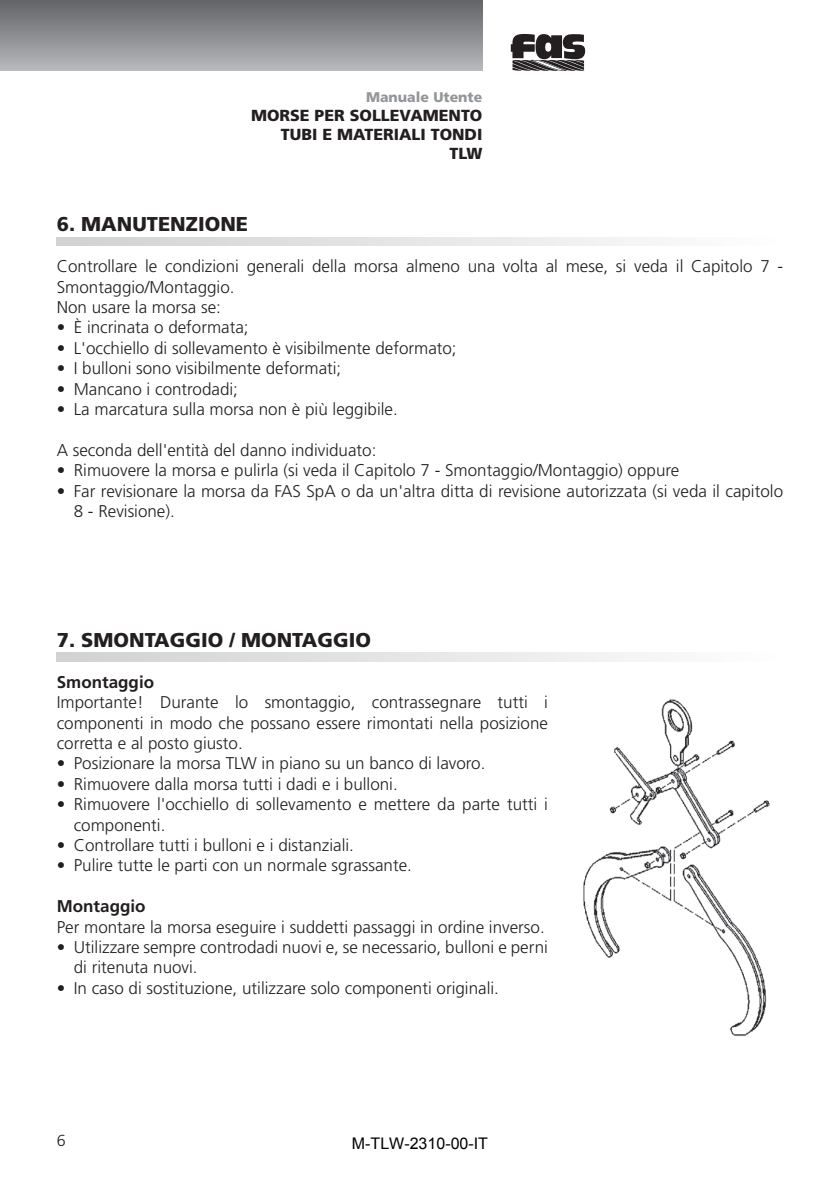
<style>
.page{position:relative;width:840px;height:1191px;background:#fff}
.page>*{position:absolute;margin:0;border:0;box-sizing:border-box;transform-origin:0 0}
.t1{font:900 20px "Frutiger";color:#231f20}
.t2{font:300 17px/20.4px "Frutiger";color:#231f20}
.t3{font:700 17px "Frutiger";color:#231f20}
.t4{font:900 16px/19.2px "Frutiger";color:#231f20;text-align:right}
.t5{font:16px "Arial";color:#000}
.t6{font:300 16px "Frutiger";color:#231f20}
.t7{font:900 14px "Frutiger";color:#939598}
</style>
<div class="page">
<svg style="left:510px;top:34px;width:75px;height:37px"></svg>
<div style="left:0;top:0;width:482px;height:71px;background:linear-gradient(to bottom,#626366,#b8b9bd)"></div>
<svg style="left:57px;top:237px;width:581px;height:9px"></svg>
<svg style="left:57px;top:652px;width:581px;height:9px"></svg>
<img style="left:583px;top:699px;width:187px;height:337px">
<p class="t7" style="left:366px;top:88px;width:118px">Manuale Utente</p>
<p class="t4" style="left:251px;top:106px;width:233px">MORSE PER SOLLEVAMENTO<br>TUBI E MATERIALI TONDI<br>TLW</p>
<p class="t1" style="left:57px;top:212px;width:193px">6. MANUTENZIONE</p>
<p class="t2" style="left:57px;top:256px;width:727px">Controllare le condizioni generali della morsa almeno una volta al mese, si veda il Capitolo 7 -<br>Smontaggio/Montaggio.<br>Non usare la morsa se:</p>
<p class="t2" style="left:57px;top:317px;width:193px">• È incrinata o deformata;</p>
<p class="t2" style="left:57px;top:338px;width:401px">• L'occhiello di sollevamento è visibilmente deformato;</p>
<p class="t2" style="left:57px;top:358px;width:286px">• I bulloni sono visibilmente deformati;</p>
<p class="t2" style="left:57px;top:379px;width:183px">• Mancano i controdadi;</p>
<p class="t2" style="left:57px;top:399px;width:342px">• La marcatura sulla morsa non è più leggibile.</p>
<p class="t2" style="left:57px;top:440px;width:321px">A seconda dell'entità del danno individuato:</p>
<p class="t2" style="left:57px;top:460px;width:623px">• Rimuovere la morsa e pulirla (si veda il Capitolo 7 - Smontaggio/Montaggio) oppure</p>
<p class="t2" style="left:74px;top:481px;width:710px;text-indent:-17px">• Far revisionare la morsa da FAS SpA o da un'altra ditta di revisione autorizzata (si veda il capitolo<br>8 - Revisione).</p>
<p class="t1" style="left:57px;top:628px;width:315px">7. SMONTAGGIO / MONTAGGIO</p>
<p class="t3" style="left:57px;top:672px;width:99px">Smontaggio</p>
<p class="t2" style="left:57px;top:692px;width:492px;text-align:justify">Importante! Durante lo smontaggio, contrassegnare tutti i componenti in modo che possano essere rimontati nella posizione corretta e al posto giusto.</p>
<p class="t2" style="left:57px;top:753px;width:430px">• Posizionare la morsa TLW in piano su un banco di lavoro.</p>
<p class="t2" style="left:57px;top:774px;width:342px">• Rimuovere dalla morsa tutti i dadi e i bulloni.</p>
<p class="t2" style="left:74px;top:794px;width:475px;text-indent:-17px">• Rimuovere l'occhiello di sollevamento e mettere da parte tutti i componenti.</p>
<p class="t2" style="left:57px;top:835px;width:298px">• Controllare tutti i bulloni e i distanziali.</p>
<p class="t2" style="left:57px;top:855px;width:356px">• Pulire tutte le parti con un normale sgrassante.</p>
<p class="t3" style="left:57px;top:896px;width:90px">Montaggio</p>
<p class="t2" style="left:57px;top:916px;width:489px">Per montare la morsa eseguire i suddetti passaggi in ordine inverso.</p>
<p class="t2" style="left:74px;top:937px;width:475px;text-indent:-17px">• Utilizzare sempre controdadi nuovi e, se necessario, bulloni e perni di ritenuta nuovi.</p>
<p class="t2" style="left:57px;top:978px;width:443px">• In caso di sostituzione, utilizzare solo componenti originali.</p>
<p class="t6" style="left:57px;top:1131px;width:10px">6</p>
<p class="t5" style="left:352px;top:1132px;width:138px">M-TLW-2310-00-IT</p>
</div>
